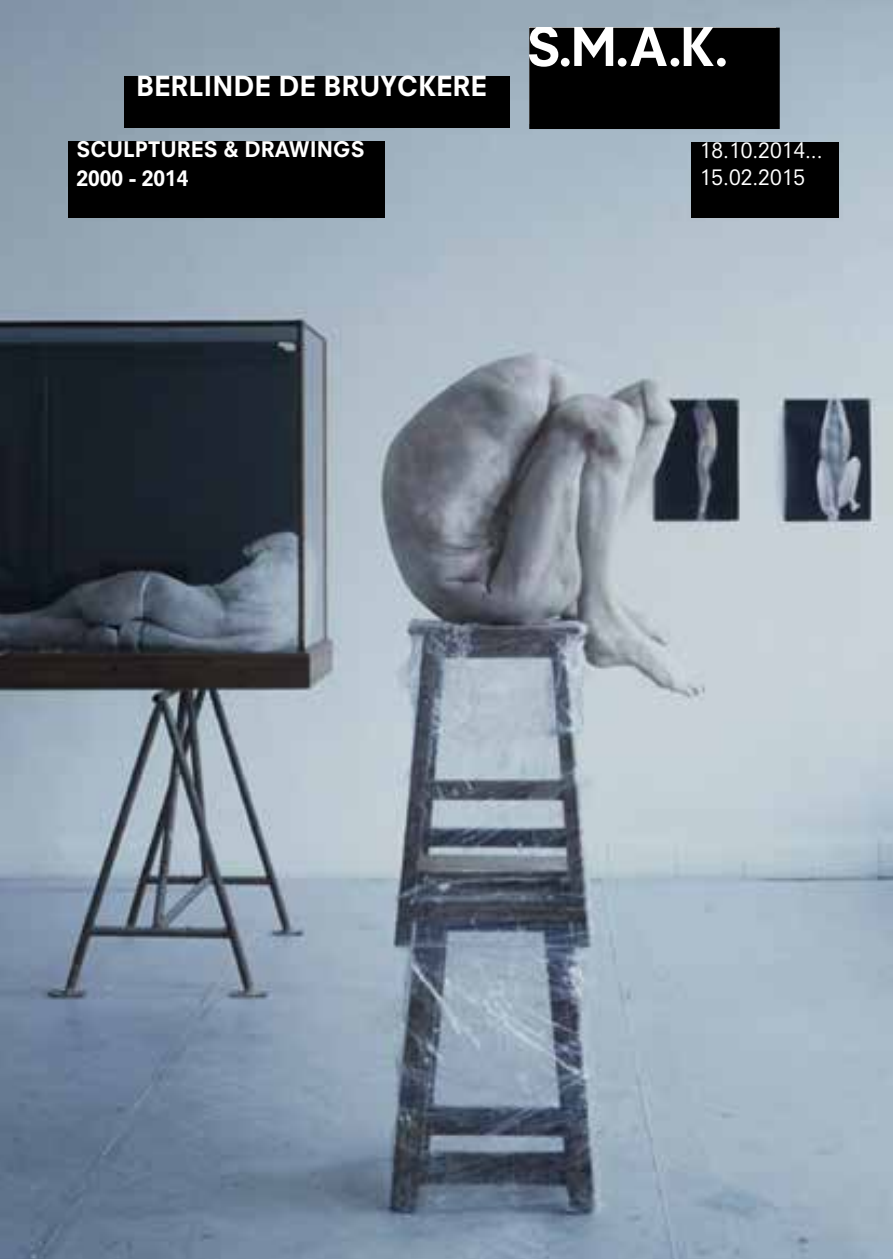
<style>
.page{position:relative;width:893px;height:1259px;background:#fff}
.page>*{position:absolute;margin:0;border:0;box-sizing:border-box;transform-origin:0 0}
.t1{font:800 27px "Neuzeit SLT Std";color:#fff}
.t2{font:800 21px/29.4px "Neuzeit SLT Std";color:#fff}
.t3{font:21px/27px "Neuzeit SLT Std";color:#fff}
</style>
<div class="page">
<img style="left:0;top:0;width:893px;height:1259px">
<div style="left:691px;top:142px;width:148px;height:76px;background:#000"></div>
<div style="left:124px;top:76px;width:386px;height:52px;background:#000"></div>
<svg style="left:529px;top:28px;width:251px;height:101px"></svg>
<div style="left:68px;top:141px;width:317px;height:77px;background:#000"></div>
<p class="t1" style="left:136px;top:70px;width:353px">BERLINDE DE BRUYCKERE</p>
<p class="t2" style="left:77px;top:134px;width:290px">SCULPTURES &amp; DRAWINGS<br>2000 - 2014</p>
<p class="t3" style="left:700px;top:137px;width:124px">18.10.2014...<br>15.02.2015</p>
</div>
